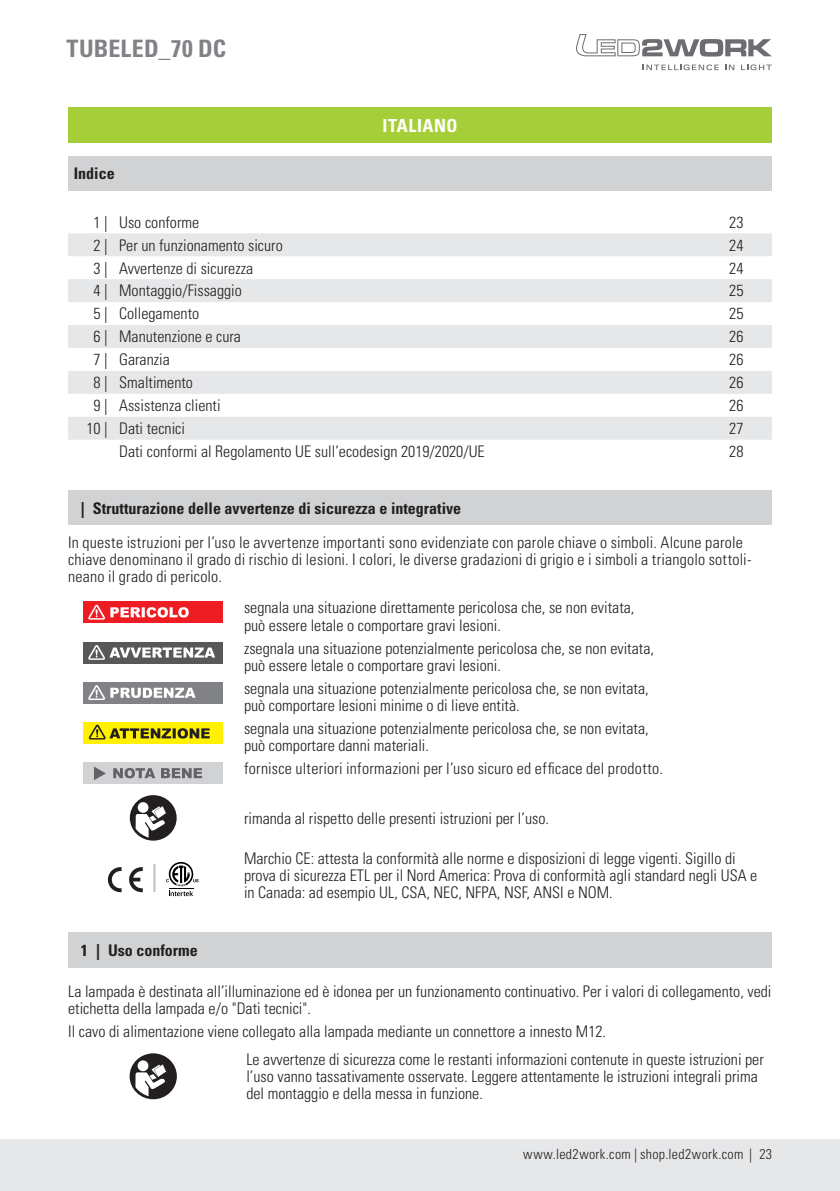
<style>
.page{position:relative;width:840px;height:1191px;background:#fff}
.page>*{position:absolute;margin:0;border:0;box-sizing:border-box;transform-origin:0 0}
.t1{font:700 condensed 24px "Univers LT Std";letter-spacing:.005em;color:#808285}
.t2{font:700 condensed 18px "Univers LT Std";letter-spacing:.035em;color:#fff}
.t3{font:300 condensed 16px/17.2px "Univers LT Std";color:#231f20}
.t4{font:700 condensed 16px "Univers LT Std";color:#231f20}
.t5{font:300 condensed 14px "Univers LT Std";letter-spacing:.025em;color:#231f20}
</style>
<div class="page">
<div style="left:0;top:1140px;width:839px;height:51px;background:#e6e7e9"></div>
<svg style="left:576px;top:34px;width:195px;height:23px"></svg>
<svg style="left:642px;top:64px;width:76px;height:6px"></svg>
<svg style="left:725px;top:65px;width:9px;height:5px"></svg>
<svg style="left:741px;top:64px;width:30px;height:6px"></svg>
<div style="left:68px;top:108px;width:703px;height:35px;background:#a6ce39"></div>
<div style="left:68px;top:156px;width:703px;height:34px;background:#d1d2d4"></div>
<svg style="left:68px;top:233px;width:703px;height:207px;fill:#e6e7e9"></svg>
<div style="left:68px;top:491px;width:703px;height:34px;background:#d1d2d4"></div>
<div style="left:84px;top:601px;width:139px;height:22px;background:#ee1d23"></div>
<svg style="left:88px;top:605px;width:101px;height:14px"></svg>
<div style="left:84px;top:642px;width:139px;height:21px;background:#57585a"></div>
<svg style="left:88px;top:645px;width:127px;height:15px"></svg>
<div style="left:84px;top:682px;width:139px;height:21px;background:#808285"></div>
<svg style="left:88px;top:685px;width:107px;height:15px"></svg>
<div style="left:84px;top:722px;width:139px;height:21px;background:#fff101"></div>
<svg style="left:89px;top:724px;width:121px;height:15px"></svg>
<div style="left:84px;top:762px;width:139px;height:22px;background:#d1d2d4"></div>
<svg style="left:94px;top:766px;width:12px;height:14px"></svg>
<svg style="left:113px;top:768px;width:89px;height:10px"></svg>
<svg style="left:130px;top:795px;width:46px;height:45px"></svg>
<svg style="left:107px;top:867px;width:14px;height:25px"></svg>
<svg style="left:129px;top:867px;width:14px;height:25px"></svg>
<hr style="left:153px;top:863px;width:2px;height:29px;background:#bcbdc0">
<svg style="left:166px;top:862px;width:32px;height:34px"></svg>
<div style="left:68px;top:932px;width:703px;height:35px;background:#d1d2d4"></div>
<svg style="left:129px;top:1053px;width:48px;height:46px"></svg>
<h1 class="t1" style="left:32px;top:33px;width:196px">BA TUBELED_70 DC</h1>
<p class="t2" style="left:382px;top:114px;width:77px">ITALIANO</p>
<p class="t4" style="left:74px;top:164px;width:42px">Indice</p>
<p class="t3" style="left:94px;top:213px;width:107px">1 | Uso conforme</p>
<p class="t3" style="left:728px;top:213px;width:16px">23</p>
<p class="t3" style="left:94px;top:236px;width:191px">2 | Per un funzionamento sicuro</p>
<p class="t3" style="left:728px;top:236px;width:16px">24</p>
<p class="t3" style="left:94px;top:259px;width:161px">3 | Avvertenze di sicurezza</p>
<p class="t3" style="left:728px;top:259px;width:16px">24</p>
<p class="t3" style="left:94px;top:282px;width:150px">4 | Montaggio/Fissaggio</p>
<p class="t3" style="left:728px;top:282px;width:16px">25</p>
<p class="t3" style="left:94px;top:305px;width:107px">5 | Collegamento</p>
<p class="t3" style="left:728px;top:305px;width:16px">25</p>
<p class="t3" style="left:94px;top:328px;width:149px">6 | Manutenzione e cura</p>
<p class="t3" style="left:728px;top:328px;width:16px">26</p>
<p class="t3" style="left:94px;top:351px;width:78px">7 | Garanzia</p>
<p class="t3" style="left:728px;top:351px;width:16px">26</p>
<p class="t3" style="left:94px;top:374px;width:101px">8 | Smaltimento</p>
<p class="t3" style="left:728px;top:374px;width:16px">26</p>
<p class="t3" style="left:94px;top:397px;width:128px">9 | Assistenza clienti</p>
<p class="t3" style="left:728px;top:397px;width:16px">26</p>
<p class="t3" style="left:86px;top:420px;width:100px">10 | Dati tecnici</p>
<p class="t3" style="left:728px;top:420px;width:16px">27</p>
<p class="t3" style="left:119px;top:443px;width:367px">Dati conformi al Regolamento UE sull’ecodesign 2019/2020/UE</p>
<p class="t3" style="left:728px;top:443px;width:16px">28</p>
<p class="t4" style="left:81px;top:498px;width:381px">| Strutturazione delle avvertenze di sicurezza e integrative</p>
<p class="t3" style="left:68px;top:533px;width:684px">In queste istruzioni per l’uso le avvertenze importanti sono evidenziate con parole chiave o simboli. Alcune parole chiave denominano il grado di rischio di lesioni. I colori, le diverse gradazioni di grigio e i simboli a triangolo sottoli&shy;neano il grado di pericolo.</p>
<p class="t3" style="left:244px;top:599px;width:391px">segnala una situazione direttamente pericolosa che, se non evitata, può essere letale o comportare gravi lesioni.</p>
<p class="t3" style="left:244px;top:639px;width:411px">zsegnala una situazione potenzialmente pericolosa che, se non evitata, può essere letale o comportare gravi lesioni.</p>
<p class="t3" style="left:244px;top:679px;width:406px">segnala una situazione potenzialmente pericolosa che, se non evitata, può comportare lesioni minime o di lieve entità.</p>
<p class="t3" style="left:244px;top:719px;width:406px">segnala una situazione potenzialmente pericolosa che, se non evitata, può comportare danni materiali.</p>
<p class="t3" style="left:244px;top:760px;width:420px">fornisce ulteriori informazioni per l’uso sicuro ed efficace del prodotto.</p>
<p class="t3" style="left:244px;top:809px;width:306px">rimanda al rispetto delle presenti istruzioni per l’uso.</p>
<p class="t3" style="left:244px;top:849px;width:514px">Marchio CE: attesta la conformità alle norme e disposizioni di legge vigenti. Sigillo di prova di sicurezza ETL per il Nord America: Prova di conformità agli standard negli USA e in Canada: ad esempio UL, CSA, NEC, NFPA, NSF, ANSI e NOM.</p>
<p class="t4" style="left:81px;top:940px;width:118px">1 | Uso conforme</p>
<p class="t3" style="left:68px;top:982px;width:704px">La lampada è destinata all’illuminazione ed è idonea per un funzionamento continuativo. Per i valori di collegamento, vedi etichetta della lampada e/o "Dati tecnici".</p>
<p class="t3" style="left:246px;top:1017px;width:518px;line-height:27.6px;text-indent:-178px">Il cavo di alimentazione viene collegato alla lampada mediante un connettore a innesto M12.<br>Le avvertenze di sicurezza come le restanti informazioni contenute in queste istruzioni per</p>
<p class="t3" style="left:246px;top:1067px;width:512px">l’uso vanno tassativamente osservate. Leggere attentamente le istruzioni integrali prima del montaggio e della messa in funzione.</p>
<p class="t5" style="left:523px;top:1145px;width:250px">www.led2work.com | shop.led2work.com | 23</p>
</div>
